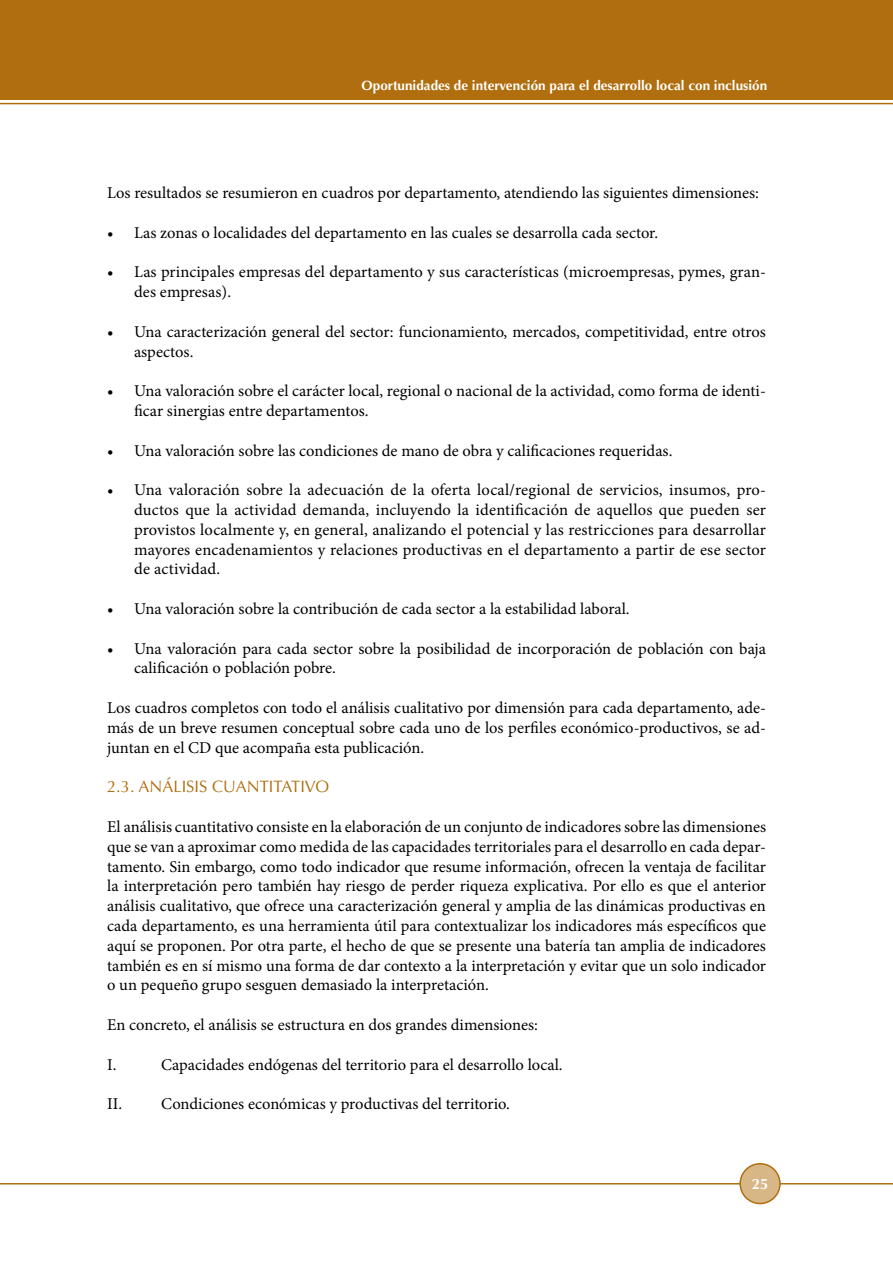
<style>
.page{position:relative;width:893px;height:1263px;background:#fff}
.page>*{position:absolute;margin:0;border:0;box-sizing:border-box;transform-origin:0 0}
.t1{font:16.5px/19.8px "Minion Pro";color:#000}
.t2{font:16.5px "Optima";color:#b06e0e}
.t3{font:700 15px "Optima";color:#fff}
.t4{font:700 13.5px "Optima";color:#fff}
</style>
<div class="page">
<div style="left:740px;top:1164px;width:40px;height:39px;background:#d7b786;border-radius:50%"></div>
<div style="left:739px;top:1163px;width:42px;height:41px;border:2px solid #b06e0e;border-radius:50%"></div>
<hr style="left:0;top:1183px;width:740px;height:1px;background:#b06e0e">
<hr style="left:781px;top:1183px;width:112px;height:1px;background:#b06e0e">
<hr style="left:0;top:103px;width:893px;height:1px;background:#b06e0e">
<div style="left:0;top:0;width:893px;height:99px;background:#b06e0e"></div>
<p class="t4" style="left:362px;top:78px;width:407px">Oportunidades de intervención para el desarrollo local con inclusión</p>
<p class="t1" style="left:107px;top:183px;width:653px">Los resultados se resumieron en cuadros por departamento, atendiendo las siguientes dimensiones:</p>
<p class="t1" style="left:107px;top:223px;width:552px">• Las zonas o localidades del departamento en las cuales se desarrolla cada sector.</p>
<p class="t1" style="left:134px;top:262px;width:633px;text-indent:-27px">• Las principales empresas del departamento y sus características (microempresas, pymes, gran&shy;des empresas).</p>
<p class="t1" style="left:134px;top:322px;width:633px;text-indent:-27px">• Una caracterización general del sector: funcionamiento, mercados, competitividad, entre otros aspectos.</p>
<p class="t1" style="left:134px;top:381px;width:633px;text-indent:-27px">• Una valoración sobre el carácter local, regional o nacional de la actividad, como forma de identi&shy;ficar sinergias entre departamentos.</p>
<p class="t1" style="left:107px;top:441px;width:567px">• Una valoración sobre las condiciones de mano de obra y calificaciones requeridas.</p>
<p class="t1" style="left:134px;top:480px;width:633px;text-align:justify;text-indent:-27px">• Una valoración sobre la adecuación de la oferta local/regional de servicios, insumos, pro&shy;ductos que la actividad demanda, incluyendo la identificación de aquellos que pueden ser provistos localmente y, en general, analizando el potencial y las restricciones para desarrollar mayores encadenamientos y relaciones productivas en el departamento a partir de ese sector de actividad.</p>
<p class="t1" style="left:107px;top:599px;width:524px">• Una valoración sobre la contribución de cada sector a la estabilidad laboral.</p>
<p class="t1" style="left:134px;top:639px;width:633px;text-indent:-27px">• Una valoración para cada sector sobre la posibilidad de incorporación de población con baja calificación o población pobre.</p>
<p class="t1" style="left:107px;top:698px;width:660px;text-align:justify">Los cuadros completos con todo el análisis cualitativo por dimensión para cada departamento, ade&shy;más de un breve resumen conceptual sobre cada uno de los perfiles económico-productivos, se ad&shy;juntan en el CD que acompaña esta publicación.</p>
<p class="t2" style="left:107px;top:777px;width:223px">2.3. ANÁLISIS CUANTITATIVO</p>
<p class="t1" style="left:107px;top:817px;width:660px;text-align:justify">El análisis cuantitativo consiste en la elaboración de un conjunto de indicadores sobre las dimensiones que se van a aproximar como medida de las capacidades territoriales para el desarrollo en cada depar&shy;tamento. Sin embargo, como todo indicador que resume información, ofrecen la ventaja de facilitar la interpretación pero también hay riesgo de perder riqueza explicativa. Por ello es que el anterior análisis cualitativo, que ofrece una caracterización general y amplia de las dinámicas productivas en cada departamento, es una herramienta útil para contextualizar los indicadores más específicos que aquí se proponen. Por otra parte, el hecho de que se presente una batería tan amplia de indicadores también es en sí mismo una forma de dar contexto a la interpretación y evitar que un solo indicador o un pequeño grupo sesguen demasiado la interpretación.</p>
<p class="t1" style="left:107px;top:1015px;width:432px">En concreto, el análisis se estructura en dos grandes dimensiones:</p>
<p class="t1" style="left:107px;top:1054px;width:11px">I.</p>
<p class="t1" style="left:161px;top:1054px;width:403px">Capacidades endógenas del territorio para el desarrollo local.</p>
<p class="t1" style="left:107px;top:1094px;width:404px">II. Condiciones económicas y productivas del territorio.</p>
<p class="t3" style="left:752px;top:1175px;width:18px">25</p>
</div>
